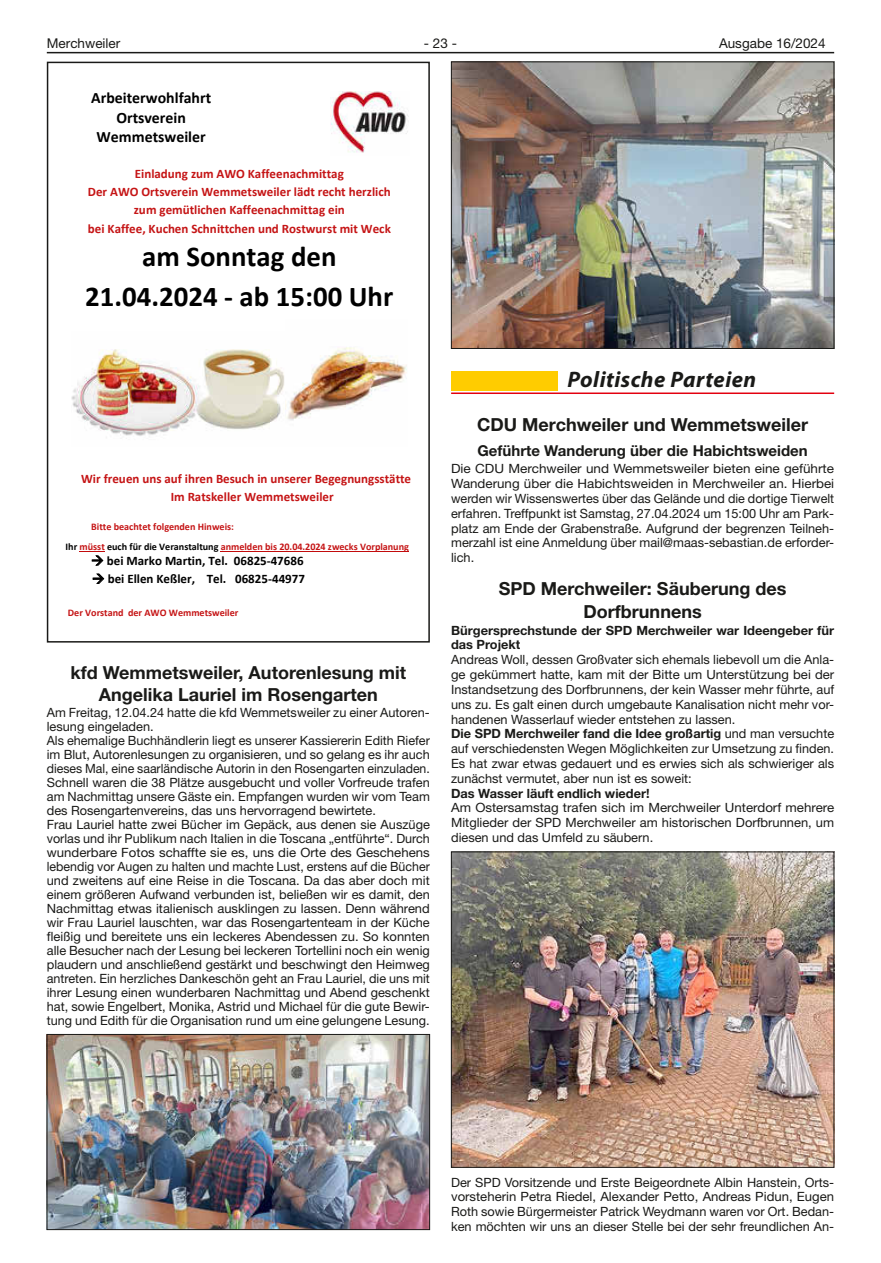
<style>
.page{position:relative;width:881px;height:1263px;background:#fff}
.page>*{position:absolute;margin:0;border:0;box-sizing:border-box;transform-origin:0 0}
.t1{font:700 28.8px/40.5px "Calibri";color:#000;text-align:center}
.t2{font:italic 700 22.5px "Myriad Pro";letter-spacing:.02em;color:#1a1a18}
.t3{font:700 18px/22.4px "Helvetica Neue LT";color:#1a1a18;text-align:center}
.t4{font:700 15.9px/19.4px "Calibri";color:#000;text-align:center}
.t5{font:700 15px "Helvetica Neue LT";color:#1a1a18}
.t6{font:13.5px "Helvetica Neue LT";color:#1a1a18}
.t7{font:700 12.9px/18.1px "Calibri";color:#c51415;text-align:center}
.t8{font:700 12.9px "Calibri";color:#000}
.t9{font:12.75px/14.1px "Helvetica Neue LT";color:#1a1a18}
.t10{font:12.75px/14.9px "Helvetica Neue LT";color:#1a1a18;text-align:justify;scale:1.06 1}
.t11{font:12.75px/14.9px "Helvetica Neue LT";color:#1a1a18;text-align:justify;scale:1.04 1}
.t12{font:700 12.75px/14.9px "Helvetica Neue LT";color:#1a1a18}
.t13{font:700 10.05px/19.4px "Calibri";color:#c51415}
.s1{color:#000}
.s2{font-weight:700}
</style>
<div class="page">
<hr style="left:47px;top:52px;width:786px;height:1px;background:#1a1a18">
<img style="left:453px;top:64px;width:378px;height:283px">
<div style="left:451px;top:62px;width:382px;height:287px;border:1px solid #1a1a18"></div>
<hr style="left:451px;top:392px;width:382px;height:2px;background:#e3000f">
<div style="left:451px;top:371px;width:106px;height:19px;background:#fc0"></div>
<img style="left:453px;top:854px;width:378px;height:311px">
<hr style="left:221px;top:551px;width:188px;height:1px;background:#c20b0c">
<svg style="left:80px;top:551px;width:25px;height:15px"></svg>
<svg style="left:93px;top:574px;width:11px;height:10px"></svg>
<img style="left:330px;top:91px;width:79px;height:62px">
<img style="left:71px;top:349px;width:213px;height:87px">
<img style="left:285px;top:347px;width:122px;height:74px">
<div style="left:47px;top:62px;width:382px;height:581px;border:2px solid #1a1a18"></div>
<img style="left:49px;top:1036px;width:378px;height:192px">
<div style="left:47px;top:1034px;width:382px;height:196px;border:1px solid #1a1a18"></div>
<p class="t6" style="left:47px;top:35px;width:75px">Merchweiler</p>
<p class="t6" style="left:424px;top:35px;width:35px">- 23 -</p>
<p class="t6" style="left:718px;top:35px;width:108px">Ausgabe 16/2024</p>
<p class="t4" style="left:91px;top:88px;width:121px">Arbeiterwohlfahrt<br>Ortsverein<br>Wemmetsweiler</p>
<p class="t7" style="left:88px;top:164px;width:304px">Einladung zum AWO Kaffeenachmittag<br>Der AWO Ortsverein Wemmetsweiler lädt recht herzlich zum gemütlichen Kaffeenachmittag ein<br>bei Kaffee, Kuchen Schnittchen und Rostwurst mit Weck</p>
<h1 class="t1" style="left:85px;top:236px;width:309px">am Sonntag den<br>21.04.2024 - ab 15:00 Uhr</h1>
<p class="t7" style="left:171px;top:469px;width:242px;text-align:left;text-indent:-89px">Wir freuen uns auf ihren Besuch in unserer Begegnungsstätte<br>Im Ratskeller Wemmetsweiler</p>
<p class="t13" style="left:66px;top:517px;width:345px;text-indent:26px">Bitte beachtet folgenden Hinweis:<br><span class="s1">Ihr</span> müsst <span class="s1">euch für die Veranstaltung</span> anmelden bis 20.04.2024 zwecks Vorplanung</p>
<p class="t8" style="left:91px;top:552px;width:214px">→ bei Marko Martin, Tel. 06825-47686</p>
<p class="t8" style="left:92px;top:570px;width:214px">→ bei Ellen Keßler, Tel. 06825-44977</p>
<p class="t13" style="left:68px;top:602px;width:172px">Der Vorstand der AWO Wemmetsweiler</p>
<h3 class="t3" style="left:71px;top:661px;width:337px;line-height:21.6px">kfd Wemmetsweiler, Autorenlesung mit<br>Angelika Lauriel im Rosengarten</h3>
<p class="t9" style="left:47px;top:705px;width:384px">Am Freitag, 12. 04.24 hatte die kfd Wemmetsweiler zu einer Autoren&shy;lesung eingeladen.<br>Als ehemalige Buchhändlerin liegt es unserer Kassiererin Edith Riefer im Blut, Autorenlesungen zu organisieren, und so gelang es ihr auch dieses Mal, eine saarländische Autorin in den Rosengarten einzuladen.<br>Schnell waren die 38 Plätze ausgebucht und voller Vorfreude trafen am Nachmittag unsere Gäste ein. Empfangen wurden wir vom Team des Rosengartenvereins, das uns hervorragend bewirtete.<br>Frau Lauriel hatte zwei Bücher im Gepäck, aus denen sie Auszüge vorlas und ihr Publikum nach Italien in die Toscana „entführte“. Durch wunderbare Fotos schaffte sie es, uns die Orte des Geschehens lebendig vor Augen zu halten und machte Lust, erstens auf die Bücher und zweitens auf eine Reise in die Toscana. Da das aber doch mit einem größeren Aufwand verbunden ist, beließen wir es damit, den Nachmittag etwas italienisch ausklingen zu lassen. Denn während wir Frau Lauriel lauschten, war das Rosengartenteam in der Küche fleißig und bereitete uns ein leckeres Abendessen zu. So konnten alle Besucher nach der Lesung bei leckeren Tortellini noch ein wenig plaudern und anschließend gestärkt und beschwingt den Heimweg antreten. Ein herzliches Dankeschön geht an Frau Lauriel, die uns mit ihrer Lesung einen wunderbaren Nachmittag und Abend geschenkt hat, sowie Engelbert, Monika, Astrid und Michael für die gute Bewir&shy;tung und Edith für die Organisation rund um eine gelungene Lesung.</p>
<h2 class="t2" style="left:567px;top:365px;width:190px">Politische Parteien</h2>
<h3 class="t3" style="left:477px;top:413px;width:332px">CDU Merchweiler und Wemmetsweiler</h3>
<p class="t5" style="left:477px;top:442px;width:331px">Geführte Wanderung über die Habichtsweiden</p>
<p class="t10" style="left:451px;top:461px;width:363px">Die CDU Merchweiler und Wemmetsweiler bieten eine geführte Wanderung über die Habichtsweiden in Merchweiler an. Hierbei werden wir Wissenswertes über das Gelände und die dortige Tierwelt erfahren. Treffpunkt ist Samstag, 27. 04.2024 um 15:00 Uhr am Park&shy;platz am Ende der Grabenstraße. Aufgrund der begrenzen Teilneh&shy;merzahl ist eine Anmeldung über mail@maas-sebastian. de erforder&shy;lich.</p>
<h3 class="t3" style="left:498px;top:577px;width:289px">SPD Merchweiler: Säuberung des<br>Dorfbrunnens</h3>
<p class="t12" style="left:451px;top:622px;width:384px">Bürgersprechstunde der SPD Merchweiler war Ideengeber für das Projekt</p>
<p class="t9" style="left:451px;top:652px;width:384px;line-height:14.9px">Andreas Woll, dessen Großvater sich ehemals liebevoll um die Anla&shy;ge gekümmert hatte, kam mit der Bitte um Unterstützung bei der Instandsetzung des Dorfbrunnens, der kein Wasser mehr führte, auf uns zu. Es galt einen durch umgebaute Kanalisation nicht mehr vor&shy;handenen Wasserlauf wieder entstehen zu lassen.<br><span class="s2">Die SPD Merchweiler fand die Idee großartig</span> und man versuchte auf verschiedensten Wegen Möglichkeiten zur Umsetzung zu finden.<br>Es hat zwar etwas gedauert und es erwies sich als schwieriger als zunächst vermutet, aber nun ist es soweit:</p>
<p class="t12" style="left:451px;top:785px;width:200px">Das Wasser läuft endlich wieder!</p>
<p class="t11" style="left:451px;top:800px;width:369px">Am Ostersamstag trafen sich im Merchweiler Unterdorf mehrere Mitglieder der SPD Merchweiler am historischen Dorfbrunnen, um diesen und das Umfeld zu säubern.</p>
<p class="t9" style="left:451px;top:1174px;width:384px;line-height:14.9px;text-align:justify">Der SPD Vorsitzende und Erste Beigeordnete Albin Hanstein, Orts&shy;vorsteherin Petra Riedel, Alexander Petto, Andreas Pidun, Eugen Roth sowie Bürgermeister Patrick Weydmann waren vor Ort. Bedan&shy;ken möchten wir uns an dieser Stelle bei der sehr freundlichen An-</p>
</div>
